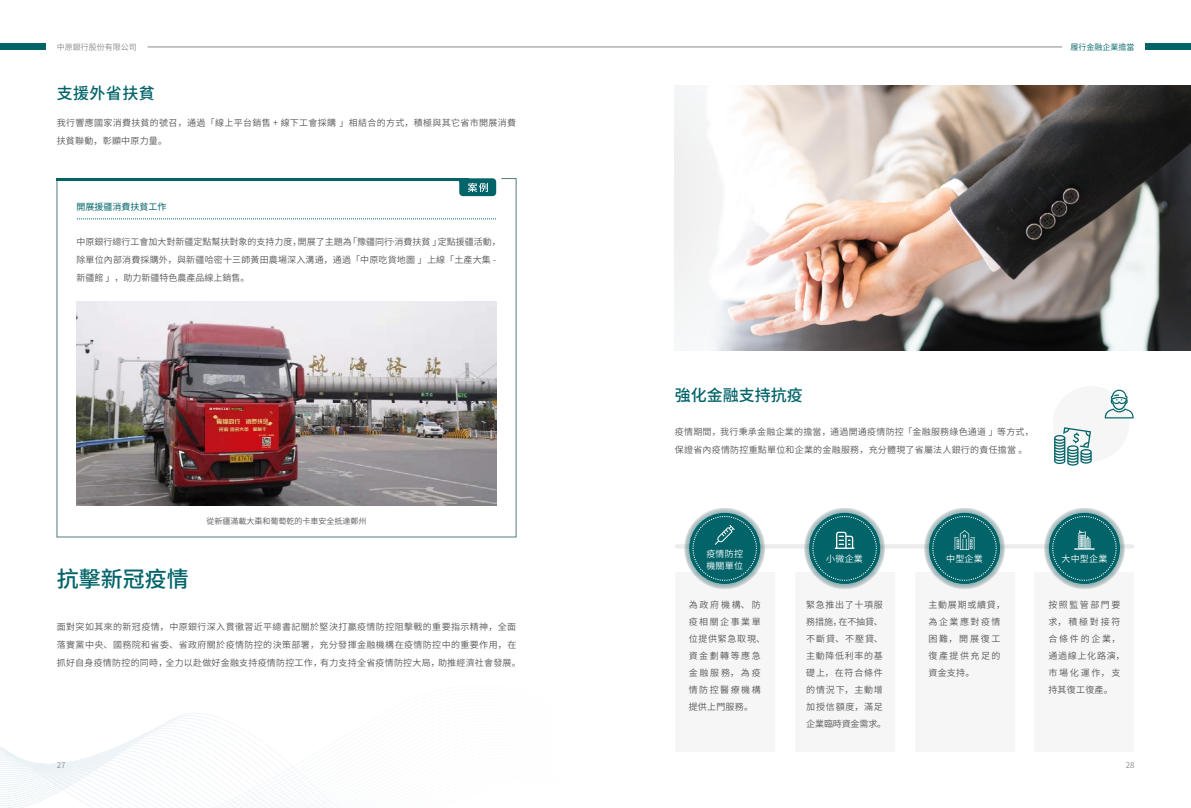
<style>
.page{position:relative;width:1191px;height:808px;background:#fff}
.page>*{position:absolute;margin:0;border:0;box-sizing:border-box;transform-origin:0 0}
.t1{font:500 22px "Source Han Sans CN";color:#026469}
.t2{font:500 16px "Source Han Sans CN";color:#026469}
.t3{font:9px/18px "Source Han Sans CN";letter-spacing:.035em;color:#595757}
.t4{font:9px/17px "Source Han Sans CN";letter-spacing:.165em;color:#595757}
.t5{font:9px/18px "Source Han Sans CN";color:#595757}
.t6{font:9px/17px "Source Han Sans CN";letter-spacing:.075em;color:#595757}
.t7{font:9px/12px "Source Han Sans CN";letter-spacing:.025em;color:#fff}
.t8{font:9px "Source Han Sans CN";color:#026469}
.t9{font:8px "Source Han Sans CN";color:#595757}
.t10{font:8px "Source Han Sans CN";color:#898989}
.t11{font:8px "Source Han Sans CN";color:#026469}
</style>
<div class="page">
<div style="left:0;top:43px;width:45px;height:7px;background:#026469"></div>
<div style="left:1146px;top:43px;width:45px;height:7px;background:#026469"></div>
<hr style="left:148px;top:47px;width:914px;height:1px;background:#898989">
<div style="left:675px;top:544px;width:459px;height:5px;background:#ebecec;border-radius:2px"></div>
<img style="left:675px;top:85px;width:516px;height:265px">
<div style="left:1052px;top:386px;width:77px;height:75px;background:#f6f6f6;border-radius:50%"></div>
<svg style="left:1104px;top:390px;width:29px;height:28px"></svg>
<svg style="left:1054px;top:427px;width:37px;height:39px"></svg>
<div style="left:675px;top:572px;width:99px;height:180px;background:#f6f6f6"></div>
<img style="left:684px;top:508px;width:81px;height:81px">
<svg style="left:689px;top:513px;width:71px;height:71px"></svg>
<svg style="left:693px;top:516px;width:63px;height:64px"></svg>
<div style="left:795px;top:572px;width:99px;height:180px;background:#f6f6f6"></div>
<img style="left:804px;top:508px;width:81px;height:81px">
<svg style="left:809px;top:513px;width:71px;height:71px"></svg>
<svg style="left:812px;top:516px;width:64px;height:64px"></svg>
<div style="left:1034px;top:572px;width:100px;height:180px;background:#f6f6f6"></div>
<img style="left:1044px;top:508px;width:81px;height:81px">
<svg style="left:1048px;top:513px;width:72px;height:71px"></svg>
<svg style="left:1052px;top:516px;width:64px;height:64px"></svg>
<hr style="left:1074px;top:548px;width:20px;height:2px;background:#fff">
<div style="left:914px;top:572px;width:100px;height:180px;background:#f6f6f6"></div>
<img style="left:924px;top:508px;width:81px;height:81px">
<svg style="left:929px;top:513px;width:71px;height:71px"></svg>
<svg style="left:932px;top:516px;width:64px;height:64px"></svg>
<svg style="left:56px;top:178px;width:460px;height:359px"></svg>
<hr style="left:57px;top:178px;width:412px;height:2px;background:#026469">
<svg style="left:0;top:713px;width:316px;height:95px"></svg>
<p class="t10" style="left:57px;top:42px;width:81px">中原銀行股份有限公司</p>
<p class="t11" style="left:1070px;top:42px;width:65px">履行金融企業擔當</p>
<h2 class="t2" style="left:57px;top:84px;width:99px">支援外省扶貧</h2>
<p class="t3" style="left:57px;top:114px;width:461px">我行響應國家消費扶貧的號召，通過「線上平台銷售 + 線下工會採購 」相結合的方式，積極與其它省市開展消費扶貧聯動，彰顯中原力量。</p>
<p class="t8" style="left:76px;top:201px;width:91px">開展援疆消費扶貧工作</p>
<p class="t5" style="left:76px;top:233px;width:426px">中原銀行總行工會加大對新疆定點幫扶對象的支持力度，開展了主題為「豫疆同行·消費扶貧 」定點援疆活動，除單位內部消費採購外，與新疆哈密十三師黃田農場深入溝通，通過「中原吃貨地圖 」上線「土產大集 -新疆館 」，助力新疆特色農產品線上銷售。</p>
<p class="t9" style="left:206px;top:517px;width:161px">從新疆滿載大棗和葡萄乾的卡車安全抵達鄭州</p>
<h1 class="t1" style="left:57px;top:566px;width:133px">抗擊新冠疫情</h1>
<p class="t3" style="left:57px;top:617px;width:465px">面對突如其來的新冠疫情，中原銀行深入貫徹習近平總書記關於堅決打贏疫情防控阻擊戰的重要指示精神，全面落實黨中央、國務院和省委、省政府關於疫情防控的決策部署，充分發揮金融機構在疫情防控中的重要作用，在抓好自身疫情防控的同時，全力以赴做好金融支持疫情防控工作，有力支持全省疫情防控大局，助推經濟社會發展。</p>
<h2 class="t2" style="left:675px;top:386px;width:129px">強化金融支持抗疫</h2>
<p class="t3" style="left:675px;top:423px;width:360px">疫情期間，我行秉承金融企業的擔當，通過開通疫情防控「金融服務綠色通道 」等方式，保證省內疫情防控重點單位和企業的金融服務，充分體現了省屬法人銀行的責任擔當 。</p>
<p class="t7" style="left:706px;top:547px;width:38px">疫情防控機關單位</p>
<p class="t4" style="left:688px;top:596px;width:78px">為政府機構、防疫相關企事業單位提供緊急取現、資金劃轉等應急金融服務，為疫情防控醫療機構提供上門服務。</p>
<p class="t7" style="left:826px;top:553px;width:38px">小微企業</p>
<p class="t6" style="left:806px;top:596px;width:81px">緊急推出了十項服務措施，在不抽貸、不斷貸、不壓貸、主動降低利率的基礎上，在符合條件的情況下，主動增加授信額度，滿足企業臨時資金需求。</p>
<p class="t7" style="left:946px;top:553px;width:38px">中型企業</p>
<p class="t4" style="left:928px;top:596px;width:78px">主動展期或續貸，為企業應對疫情困難，開展復工復產提供充足的資金支持。</p>
<p class="t7" style="left:1061px;top:553px;width:47px">大中型企業</p>
<p class="t4" style="left:1048px;top:596px;width:78px">按照監管部門要求，積極對接符合條件的企業，通過線上化路演，市場化運作，支持其復工復產。</p>
<p class="t10" style="left:57px;top:761px;width:10px">27</p>
<p class="t10" style="left:1125px;top:760px;width:10px">28</p>
</div>
